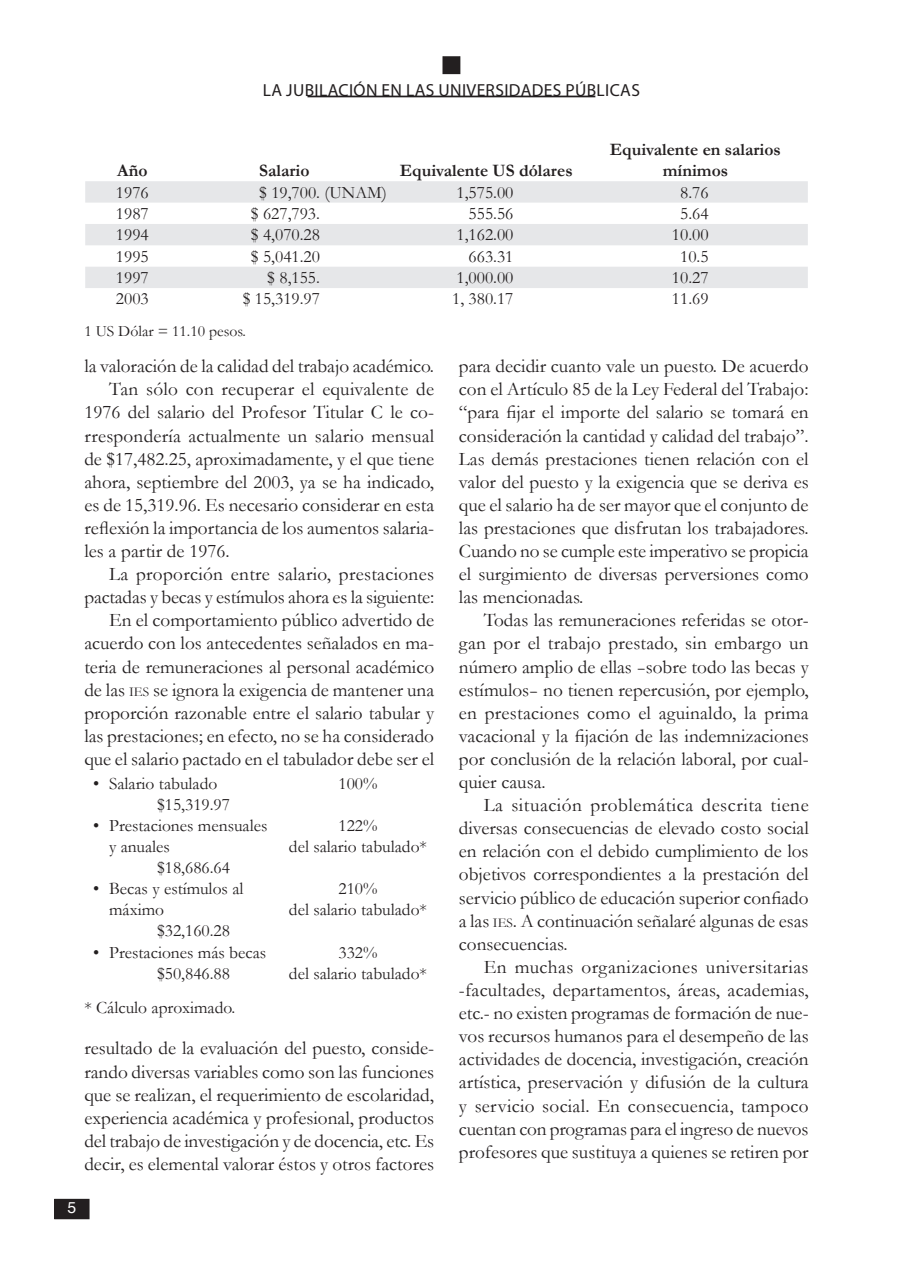
<style>
.page{position:relative;width:898px;height:1270px;background:#fff}
.page>*{position:absolute;margin:0;border:0;box-sizing:border-box;transform-origin:0 0}
.Cuerpo_txt{font:19.25px/23.1px "Garamond";color:#231f20;text-align:justify}
.Cuadros{font:17.5px/21px "Garamond";color:#231f20}
.Cuadros-2{font:700 17.5px/21px "Garamond";color:#231f20;text-align:center}
.t1{font:17.5px "Myriad Pro";letter-spacing:.02em;color:#231f20}
.Pie_Cuadros{font:17.5px "Garamond";color:#231f20}
.Pie_Cuadros-2{font:15.75px "Garamond";color:#231f20}
.t2{font:15.75px "Helvetica";color:#fff}
.s1{font-size:13.47px}
</style>
<div class="page">
<div style="left:443px;top:57px;width:17px;height:17px;background:#231f20"></div>
<hr style="left:307px;top:96px;width:288px;height:1px;background:#231f20">
<div style="left:55px;top:1199px;width:34px;height:20px;background:#231f20"></div>
<svg style="left:85px;top:181px;width:723px;height:107px;fill:#e6e7e9"></svg>
<p class="t1" style="left:263px;top:79px;width:379px">LA JUBILACIÓN EN LAS UNIVERSIDADES PÚBLICAS</p>
<p class="Cuadros-2" style="left:117px;top:160px;width:32px">Año</p>
<p class="Cuadros-2" style="left:259px;top:160px;width:52px">Salario</p>
<p class="Cuadros-2" style="left:400px;top:160px;width:174px">Equivalente US dólares</p>
<p class="Cuadros-2" style="left:610px;top:139px;width:172px">Equivalente en salarios mínimos</p>
<p class="Cuadros" style="left:116px;top:181px;width:34px">1976</p>
<p class="Cuadros" style="left:259px;top:181px;width:129px">$ 19,700. (UNAM)</p>
<p class="Cuadros" style="left:457px;top:181px;width:58px">1,575.00</p>
<p class="Cuadros" style="left:680px;top:181px;width:30px">8.76</p>
<p class="Cuadros" style="left:116px;top:203px;width:34px">1987</p>
<p class="Cuadros" style="left:251px;top:203px;width:71px">$ 627,793.</p>
<p class="Cuadros" style="left:469px;top:203px;width:46px">555.56</p>
<p class="Cuadros" style="left:680px;top:203px;width:30px">5.64</p>
<p class="Cuadros" style="left:116px;top:224px;width:34px">1994</p>
<p class="Cuadros" style="left:251px;top:224px;width:71px">$ 4,070.28</p>
<p class="Cuadros" style="left:457px;top:224px;width:58px">1,162.00</p>
<p class="Cuadros" style="left:672px;top:224px;width:38px">10.00</p>
<p class="Cuadros" style="left:116px;top:245px;width:34px">1995</p>
<p class="Cuadros" style="left:251px;top:245px;width:71px">$ 5,041.20</p>
<p class="Cuadros" style="left:469px;top:245px;width:46px">663.31</p>
<p class="Cuadros" style="left:680px;top:245px;width:30px">10.5</p>
<p class="Cuadros" style="left:116px;top:267px;width:34px">1997</p>
<p class="Cuadros" style="left:267px;top:267px;width:54px">$ 8,155.</p>
<p class="Cuadros" style="left:457px;top:267px;width:58px">1,000.00</p>
<p class="Cuadros" style="left:672px;top:267px;width:38px">10.27</p>
<p class="Cuadros" style="left:116px;top:288px;width:34px">2003</p>
<p class="Cuadros" style="left:243px;top:288px;width:79px">$ 15,319.97</p>
<p class="Cuadros" style="left:452px;top:288px;width:63px">1, 380.17</p>
<p class="Cuadros" style="left:672px;top:288px;width:38px">11.69</p>
<p class="Pie_Cuadros-2" style="left:84px;top:320px;width:163px">1 US Dólar = 11.10 pesos.</p>
<p class="Cuerpo_txt" style="left:84px;top:354px;width:351px">la valoración de la calidad del trabajo académico.</p>
<p class="Cuerpo_txt" style="left:84px;top:377px;width:351px;text-indent:25px">Tan sólo con recuperar el equivalente de 1976 del salario del Profesor Titular C le co&shy;rrespondería actualmente un salario mensual de $17,482.25, aproximadamente, y el que tiene ahora, septiembre del 2003, ya se ha indicado, es de 15,319.96. Es necesario considerar en esta reflexión la importancia de los aumentos salaria&shy;les a partir de 1976.</p>
<p class="Cuerpo_txt" style="left:84px;top:562px;width:351px;text-align:right">La proporción entre salario, prestaciones pactadas y becas y estímulos ahora es la siguiente:</p>
<p class="Cuerpo_txt" style="left:84px;top:608px;width:351px;text-indent:25px">En el comportamiento público advertido de acuerdo con los antecedentes señalados en ma&shy;teria de remuneraciones al personal académico de las <span class="s1">IES</span> se ignora la exigencia de mantener una proporción razonable entre el salario tabular y las prestaciones; en efecto, no se ha considerado que el salario pactado en el tabulador debe ser el</p>
<p class="Cuadros" style="left:93px;top:772px;width:8px">•</p>
<p class="Cuadros" style="left:109px;top:772px;width:110px">Salario tabulado</p>
<p class="Cuadros" style="left:157px;top:793px;width:74px">$15,319.97</p>
<p class="Cuadros" style="left:338px;top:772px;width:41px">100%</p>
<p class="Cuadros" style="left:93px;top:815px;width:8px">•</p>
<p class="Cuadros" style="left:109px;top:815px;width:160px">Prestaciones mensuales y anuales</p>
<p class="Cuadros" style="left:157px;top:857px;width:74px">$18,686.64</p>
<p class="Cuadros" style="left:338px;top:815px;width:41px">122%</p>
<p class="Cuadros" style="left:289px;top:836px;width:140px">del salario tabulado*</p>
<p class="Cuadros" style="left:93px;top:878px;width:8px">•</p>
<p class="Cuadros" style="left:109px;top:878px;width:136px">Becas y estímulos al máximo</p>
<p class="Cuadros" style="left:157px;top:920px;width:74px">$32,160.28</p>
<p class="Cuadros" style="left:338px;top:878px;width:41px">210%</p>
<p class="Cuadros" style="left:289px;top:899px;width:140px">del salario tabulado*</p>
<p class="Cuadros" style="left:93px;top:941px;width:8px">•</p>
<p class="Cuadros" style="left:109px;top:941px;width:159px">Prestaciones más becas</p>
<p class="Cuadros" style="left:157px;top:962px;width:74px">$50,846.88</p>
<p class="Cuadros" style="left:338px;top:941px;width:41px">332%</p>
<p class="Cuadros" style="left:289px;top:962px;width:140px">del salario tabulado*</p>
<p class="Pie_Cuadros" style="left:84px;top:995px;width:152px">* Cálculo aproximado.</p>
<p class="Cuerpo_txt" style="left:84px;top:1036px;width:351px">resultado de la evaluación del puesto, conside&shy;rando diversas variables como son las funciones que se realizan, el requerimiento de escolaridad, experiencia académica y profesional, productos del trabajo de investigación y de docencia, etc. Es decir, es elemental valorar éstos y otros factores</p>
<p class="Cuerpo_txt" style="left:459px;top:354px;width:351px">para decidir cuanto vale un puesto. De acuerdo con el Artículo 85 de la Ley Federal del Trabajo: “para fijar el importe del salario se tomará en consideración la cantidad y calidad del trabajo”.<br>Las demás prestaciones tienen relación con el valor del puesto y la exigencia que se deriva es que el salario ha de ser mayor que el conjunto de las prestaciones que disfrutan los trabajadores.<br>Cuando no se cumple este imperativo se propicia el surgimiento de diversas perversiones como las mencionadas.</p>
<p class="Cuerpo_txt" style="left:459px;top:608px;width:351px;text-indent:25px">Todas las remuneraciones referidas se otor&shy;gan por el trabajo prestado, sin embargo un número amplio de ellas -sobre todo las becas y estímulos- no tienen repercusión, por ejemplo, en prestaciones como el aguinaldo, la prima vacacional y la fijación de las indemnizaciones por conclusión de la relación laboral, por cual&shy;quier causa.</p>
<p class="Cuerpo_txt" style="left:459px;top:793px;width:351px;text-indent:25px">La situación problemática descrita tiene diversas consecuencias de elevado costo social en relación con el debido cumplimiento de los objetivos correspondientes a la prestación del servicio público de educación superior confiado a las <span class="s1">IES</span>. A continuación señalaré algunas de esas consecuencias.</p>
<p class="Cuerpo_txt" style="left:459px;top:955px;width:351px;text-indent:25px">En muchas organizaciones universitarias -facultades, departamentos, áreas, academias, etc.- no existen programas de formación de nue&shy;vos recursos humanos para el desempeño de las actividades de docencia, investigación, creación artística, preservación y difusión de la cultura y servicio social. En consecuencia, tampoco cuentan con programas para el ingreso de nuevos profesores que sustituya a quienes se retiren por</p>
<p class="t2" style="left:67px;top:1199px;width:10px">5</p>
</div>
